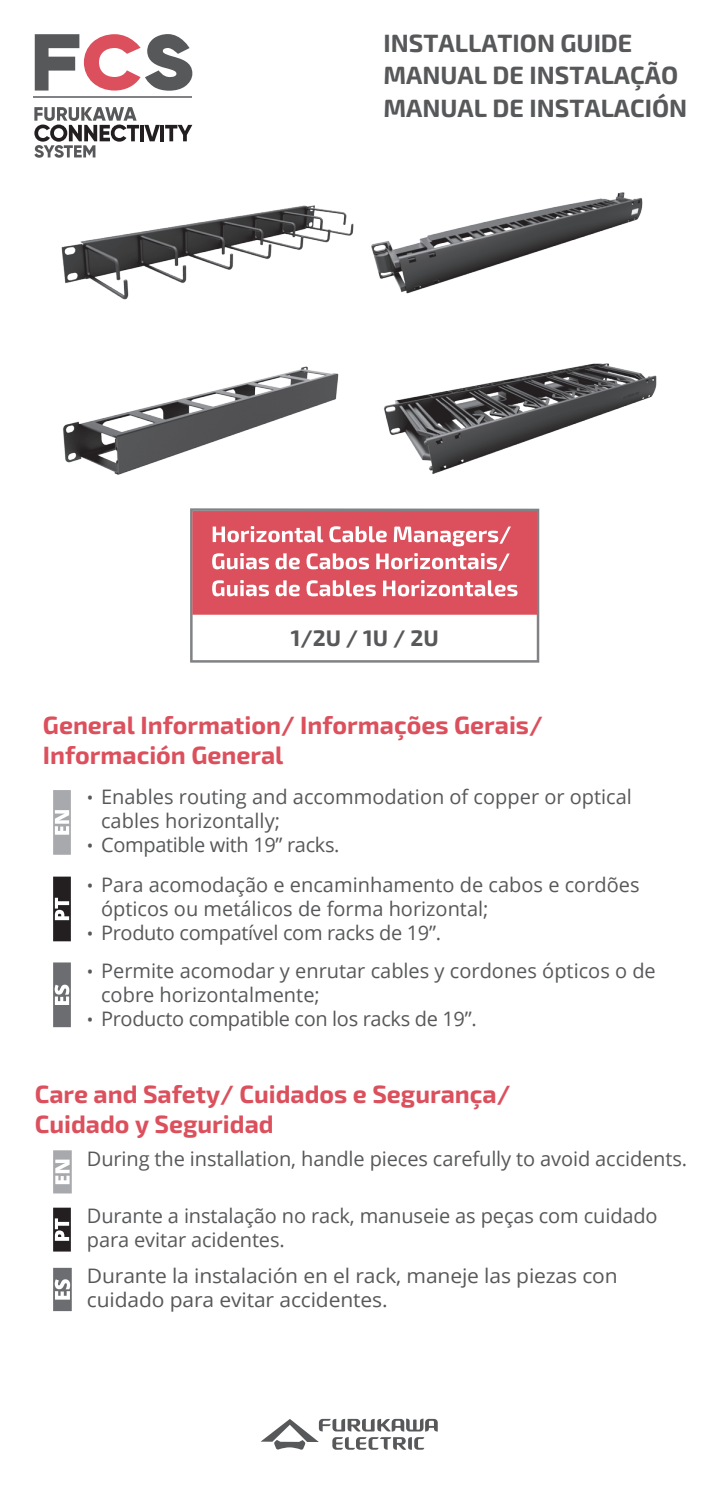
<style>
.page{position:relative;width:716px;height:1489px;background:#fff}
.page>*{position:absolute;margin:0;border:0;box-sizing:border-box;transform-origin:0 0}
.t1{font:700 25px/30px "Exo 2";color:#db505c}
.t2{font:700 25px/32.5px "Exo 2";color:#57585a}
.t3{font:700 22.5px "Exo 2";color:#57585a}
.t4{font:20px/24px "Open Sans";letter-spacing:-.005em;color:#57585a}
.t5{font:20px/24px "Open Sans";letter-spacing:-.005em;color:#57585a;scale:1.05 1}
.s1{font-size:17.5px}
</style>
<div class="page">
<svg style="left:53px;top:1267px;width:19px;height:43px"></svg>
<svg style="left:53px;top:1150px;width:19px;height:43px"></svg>
<svg style="left:53px;top:1207px;width:18px;height:44px"></svg>
<svg style="left:53px;top:876px;width:18px;height:65px"></svg>
<svg style="left:53px;top:962px;width:18px;height:65px"></svg>
<svg style="left:53px;top:790px;width:18px;height:64px"></svg>
<img style="left:61px;top:192px;width:596px;height:283px">
<svg style="left:260px;top:1418px;width:178px;height:31px"></svg>
<svg style="left:190px;top:508px;width:349px;height:154px"></svg>
<svg style="left:192px;top:511px;width:345px;height:103px;background:#e06d77"></svg>
<svg style="left:34px;top:107px;width:158px;height:51px"></svg>
<hr style="left:34px;top:97px;width:158px;height:1px;background:#808285">
<svg style="left:35px;top:34px;width:157px;height:57px"></svg>
<p class="t2" style="left:383px;top:25px;width:305px">INSTALLATION GUIDE<br>MANUAL DE INSTALAÇÃO<br>MANUAL DE INSTALACIÓN</p>
<p class="t3" style="left:291px;top:620px;width:149px">1/2U / 1U / 2U</p>
<p class="t1" style="left:43px;top:709px;width:501px">General Information/ Informações Gerais/<br>Información General</p>
<p class="t4" style="left:101px;top:784px;width:532px;text-indent:-14px"><span class="s1">•</span> Enables routing and accommodation of copper or optical cables horizontally;</p>
<p class="t4" style="left:87px;top:832px;width:254px"><span class="s1">•</span> Compatible with 19” racks.</p>
<p class="t4" style="left:101px;top:872px;width:540px;text-indent:-14px"><span class="s1">•</span> Para acomodação e encaminhamento de cabos e cordões ópticos ou metálicos de forma horizontal;</p>
<p class="t4" style="left:87px;top:920px;width:355px"><span class="s1">•</span> Produto compatível com racks de 19”.</p>
<p class="t4" style="left:101px;top:957px;width:556px;text-indent:-14px"><span class="s1">•</span> Permite acomodar y enrutar cables y cordones ópticos o de cobre horizontalmente;</p>
<p class="t4" style="left:87px;top:1005px;width:391px"><span class="s1">•</span> Producto compatible con los racks de 19”.</p>
<p class="t1" style="left:35px;top:1078px;width:477px">Care and Safety/ Cuidados e Segurança/<br>Cuidado y Seguridad</p>
<p class="t4" style="left:87px;top:1145px;width:602px">During the installation, handle pieces carefully to avoid accidents.</p>
<p class="t4" style="left:87px;top:1202px;width:572px">Durante a instalação no rack, manuseie as peças com cuidado para evitar acidentes.</p>
<p class="t5" style="left:87px;top:1263px;width:507px">Durante la instalación en el rack, maneje las piezas con cuidado para evitar accidentes.</p>
</div>
